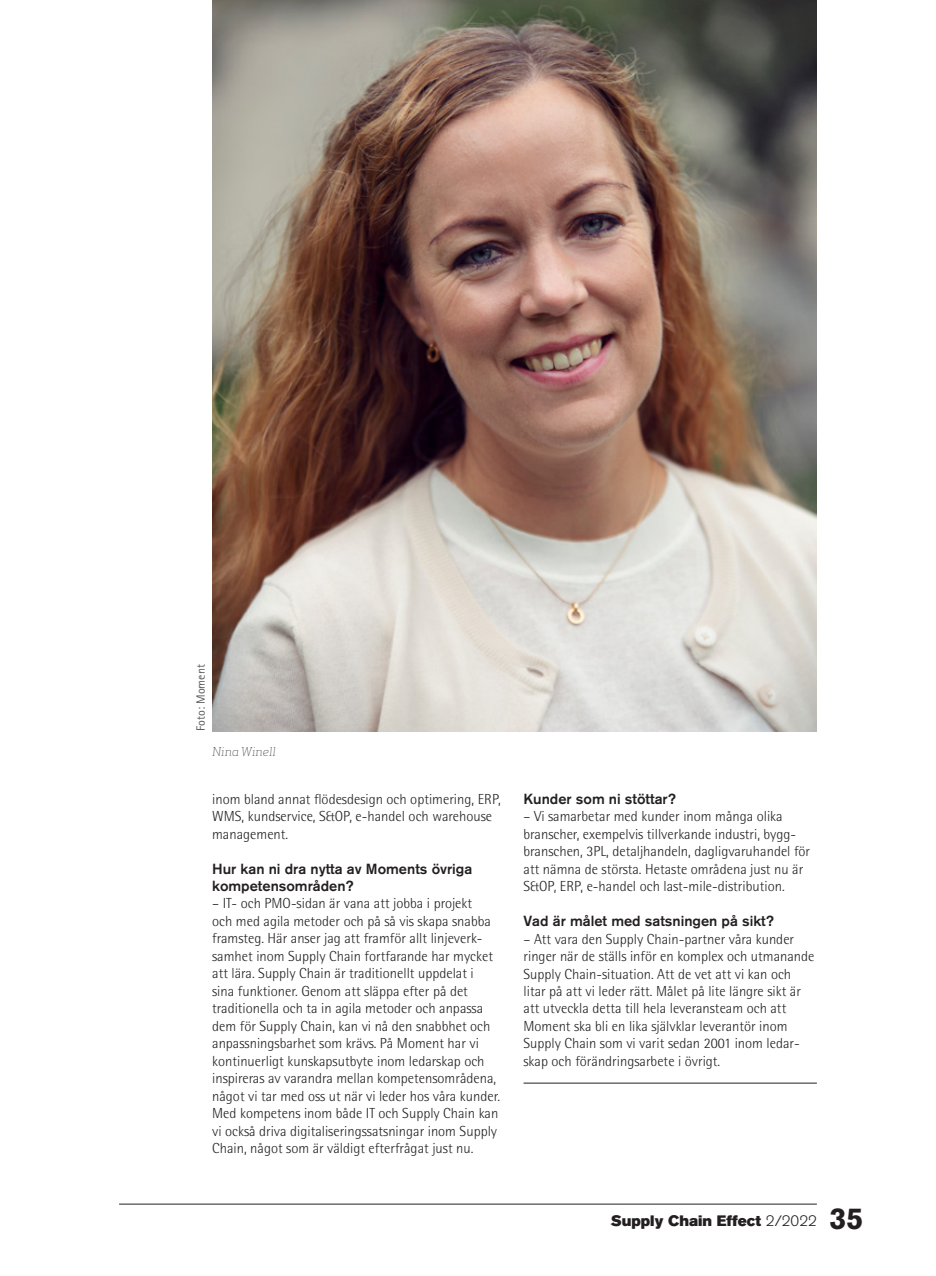
<style>
.page{position:relative;width:936px;height:1276px;background:#fff}
.page>*{position:absolute;margin:0;border:0;box-sizing:border-box;transform-origin:0 0}
.t1{font:15px "Akzidenz Grotesk BQ Super";color:#231f20}
.Bröd_sh1{font:300 14.55px/17.4px "Agfa Rotis Semisans";color:#231f20}
.Mellis_sh3{font:500 14.55px/17.4px "Akzidenz Grotesk BQ";color:#231f20}
.Byline_text{font:12px "Rotis Sans Serif Pro";color:#57585a}
.Bildtext_cmd4{font:italic 300 12px "Apex Serif";color:#231f20}
.s1{font-family:"Akzidenz Grotesk BQ";font-weight:300}
.s2{font-family:"Akzidenz Grotesk BQ";font-weight:700;font-size:30px}
</style>
<div class="page">
<hr style="left:119px;top:1203px;width:697px;height:1px;background:#231f20">
<hr style="left:523px;top:1083px;width:293px;height:1px;background:#231f20">
<img style="left:212px;top:0;width:604px;height:731px">
<p class="Byline_text" style="left:193px;top:731px;width:68px;rotate:-90deg">Foto: Moment</p>
<p class="Bildtext_cmd4" style="left:212px;top:743px;width:65px">Nina Winell</p>
<p class="Bröd_sh1" style="left:212px;top:790px;width:290px">inom bland annat flödesdesign och optimering, ERP,<br>WMS, kundservice, S&amp;OP, e-handel och warehouse management.</p>
<p class="Mellis_sh3" style="left:212px;top:859px;width:261px">Hur kan ni dra nytta av Moments övriga kompetensområden?</p>
<p class="Bröd_sh1" style="left:212px;top:895px;width:289px">– IT- och PMO-sidan är vana att jobba i projekt<br>och med agila metoder och på så vis skapa snabba framsteg. Här anser jag att framför allt linjeverk&shy;samhet inom Supply Chain fortfarande har mycket att lära. Supply Chain är traditionellt uppdelat i<br>sina funktioner. Genom att släppa efter på det traditionella och ta in agila metoder och anpassa dem för Supply Chain, kan vi nå den snabbhet och anpassningsbarhet som krävs. På Moment har vi kontinuerligt kunskapsutbyte inom ledarskap och inspireras av varandra mellan kompetensområdena, något vi tar med oss ut när vi leder hos våra kunder.<br>Med kompetens inom både IT och Supply Chain kan vi också driva digitaliseringssatsningar inom Supply Chain, något som är väldigt efterfrågat just nu.</p>
<p class="Mellis_sh3" style="left:523px;top:790px;width:154px">Kunder som ni stöttar?</p>
<p class="Bröd_sh1" style="left:523px;top:807px;width:288px">– Vi samarbetar med kunder inom många olika branscher, exempelvis tillverkande industri, bygg&shy;branschen, 3PL, detaljhandeln, dagligvaruhandel för att nämna de största. Hetaste områdena just nu är S&amp;OP, ERP, e-handel och last-mile-distribution.</p>
<p class="Mellis_sh3" style="left:523px;top:912px;width:252px">Vad är målet med satsningen på sikt?</p>
<p class="Bröd_sh1" style="left:523px;top:930px;width:292px">– Att vara den Supply Chain-partner våra kunder ringer när de ställs inför en komplex och utmanande Supply Chain-situation. Att de vet att vi kan och litar på att vi leder rätt. Målet på lite längre sikt är att utveckla detta till hela leveransteam och att Moment ska bli en lika självklar leverantör inom Supply Chain som vi varit sedan 2001 inom ledar&shy;skap och förändringsarbete i övrigt.</p>
<p class="t1" style="left:611px;top:1212px;width:254px">Supply Chain Effect <span class="s1">2/2022</span> <span class="s2">35</span></p>
</div>
